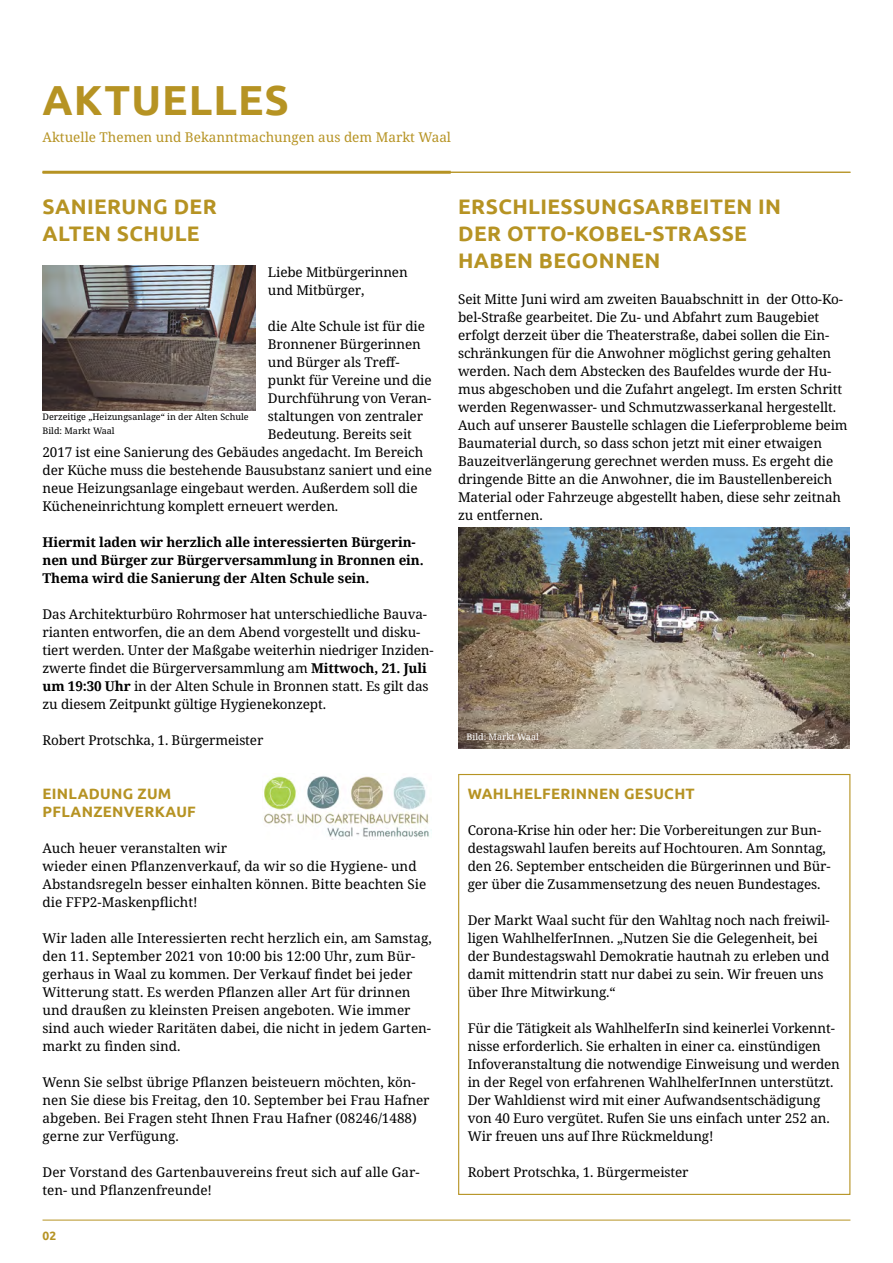
<style>
.page{position:relative;width:893px;height:1263px;background:#fff}
.page>*{position:absolute;margin:0;border:0;box-sizing:border-box;transform-origin:0 0}
.t1{font:700 42px "Ubuntu";letter-spacing:.025em;color:#b69323}
.t2{font:700 21px/27px "Ubuntu";letter-spacing:.02em;color:#b69323}
.t3{font:700 15px/18px "Ubuntu";letter-spacing:.02em;color:#b69323}
.t4{font:13.5px/18px "Noto Serif";letter-spacing:-.01em;color:#000}
.t5{font:700 13.5px/18px "Noto Serif";letter-spacing:-.01em;color:#000}
.t6{font:13.5px "Noto Serif";color:#b69323}
.t7{font:700 12px "Ubuntu";color:#b69323}
.t8{font:9px/13.5px "Noto Serif";color:#000}
.t9{font:9px "Noto Serif";color:#fff}
.s1{font-weight:700}
</style>
<div class="page">
<img style="left:458px;top:527px;width:391px;height:221px">
<img style="left:262px;top:776px;width:169px;height:64px">
<img style="left:43px;top:266px;width:212px;height:144px">
<hr style="left:43px;top:1220px;width:807px;height:1px;background:#b69323">
<hr style="left:43px;top:172px;width:807px;height:1px;background:#b69323">
<hr style="left:43px;top:171px;width:408px;height:3px;background:#b69323">
<h1 class="t1" style="left:43px;top:74px;width:248px">AKTUELLES</h1>
<p class="t6" style="left:43px;top:127px;width:410px">Aktuelle Themen und Bekanntmachungen aus dem Markt Waal</p>
<h2 class="t2" style="left:43px;top:192px;width:176px">SANIERUNG DER<br>ALTEN SCHULE</h2>
<p class="t4" style="left:268px;top:263px;width:141px">Liebe Mitbürgerinnen und Mitbürger,</p>
<p class="t4" style="left:268px;top:317px;width:158px">die Alte Schule ist für die</p>
<p class="t4" style="left:268px;top:335px;width:154px">Bronnener Bürgerinnen</p>
<p class="t4" style="left:268px;top:353px;width:133px">und Bürger als Treff-</p>
<p class="t4" style="left:268px;top:371px;width:165px">punkt für Vereine und die</p>
<p class="t4" style="left:268px;top:389px;width:165px">Durchführung von Veran-</p>
<p class="t4" style="left:268px;top:407px;width:157px">staltungen von zentraler</p>
<p class="t4" style="left:268px;top:425px;width:146px">Bedeutung. Bereits seit</p>
<p class="t4" style="left:43px;top:443px;width:382px">2017 ist eine Sanierung des Gebäudes angedacht. Im Bereich</p>
<p class="t4" style="left:43px;top:461px;width:391px">der Küche muss die bestehende Bausubstanz saniert und eine</p>
<p class="t4" style="left:43px;top:479px;width:377px">neue Heizungsanlage eingebaut werden. Außerdem soll die</p>
<p class="t4" style="left:43px;top:497px;width:297px">Kücheneinrichtung komplett erneuert werden.</p>
<p class="t5" style="left:43px;top:532px;width:383px">Hiermit laden wir herzlich alle interessierten Bürgerin&shy;nen und Bürger zur Bürgerversammlung in Bronnen ein.<br>Thema wird die Sanierung der Alten Schule sein.</p>
<p class="t4" style="left:43px;top:605px;width:393px">Das Architekturbüro Rohrmoser hat unterschiedliche Bauva&shy;rianten entworfen, die an dem Abend vorgestellt und disku&shy;tiert werden. Unter der Maßgabe weiterhin niedriger Inziden&shy;zwerte findet die Bürgerversammlung am <span class="s1">Mittwoch, 21. Juli um 19:30 Uhr</span> in der Alten Schule in Bronnen statt. Es gilt das zu diesem Zeitpunkt gültige Hygienekonzept.</p>
<p class="t4" style="left:43px;top:731px;width:222px">Robert Protschka, 1. Bürgermeister</p>
<p class="t8" style="left:43px;top:410px;width:208px">Derzeitige „Heizungsanlage“ in der Alten Schule<br>Bild: Markt Waal</p>
<p class="t3" style="left:43px;top:784px;width:155px">EINLADUNG ZUM<br>PFLANZENVERKAUF</p>
<p class="t4" style="left:43px;top:839px;width:385px">Auch heuer veranstalten wir<br>wieder einen Pflanzenverkauf, da wir so die Hygiene- und Abstandsregeln besser einhalten können. Bitte beachten Sie die FFP2‑Maskenpflicht!</p>
<p class="t4" style="left:43px;top:929px;width:391px">Wir laden alle Interessierten recht herzlich ein, am Samstag, den 11. September 2021 von 10:00 bis 12:00 Uhr, zum Bür&shy;gerhaus in Waal zu kommen. Der Verkauf findet bei jeder Witterung statt. Es werden Pflanzen aller Art für drinnen und draußen zu kleinsten Preisen angeboten. Wie immer sind auch wieder Raritäten dabei, die nicht in jedem Garten&shy;markt zu finden sind.</p>
<p class="t4" style="left:43px;top:1073px;width:389px">Wenn Sie selbst übrige Pflanzen beisteuern möchten, kön&shy;nen Sie diese bis Freitag, den 10. September bei Frau Hafner abgeben. Bei Fragen steht Ihnen Frau Hafner (08246/1488) gerne zur Verfügung.</p>
<p class="t4" style="left:43px;top:1163px;width:379px">Der Vorstand des Gartenbauvereins freut sich auf alle Gar&shy;ten- und Pflanzenfreunde!</p>
<p class="t7" style="left:43px;top:1228px;width:15px">02</p>
<h2 class="t2" style="left:458px;top:192px;width:325px">ERSCHLIESSUNGSARBEITEN IN<br>DER OTTO-KOBEL-STRASSE<br>HABEN BEGONNEN</h2>
<p class="t4" style="left:458px;top:290px;width:391px">Seit Mitte Juni wird am zweiten Bauabschnitt in der Otto-Ko&shy;bel-Straße gearbeitet. Die Zu- und Abfahrt zum Baugebiet erfolgt derzeit über die Theaterstraße, dabei sollen die Ein&shy;schränkungen für die Anwohner möglichst gering gehalten werden. Nach dem Abstecken des Baufeldes wurde der Hu&shy;mus abgeschoben und die Zufahrt angelegt. Im ersten Schritt werden Regenwasser- und Schmutzwasserkanal hergestellt.<br>Auch auf unserer Baustelle schlagen die Lieferprobleme beim Baumaterial durch, so dass schon jetzt mit einer etwaigen Bauzeitverlängerung gerechnet werden muss. Es ergeht die dringende Bitte an die Anwohner, die im Baustellenbereich Material oder Fahrzeuge abgestellt haben, diese sehr zeitnah zu entfernen.</p>
<p class="t9" style="left:467px;top:731px;width:74px">Bild: Markt Waal</p>
<p class="t3" style="left:468px;top:784px;width:229px">WAHLHELFERINNEN GESUCHT</p>
<p class="t4" style="left:468px;top:821px;width:364px">Corona-Krise hin oder her: Die Vorbereitungen zur Bun&shy;destagswahl laufen bereits auf Hochtouren. Am Sonntag, den 26. September entscheiden die Bürgerinnen und Bür&shy;ger über die Zusammensetzung des neuen Bundestages.</p>
<p class="t4" style="left:468px;top:911px;width:363px">Der Markt Waal sucht für den Wahltag noch nach freiwil&shy;ligen WahlhelferInnen. „Nutzen Sie die Gelegenheit, bei der Bundestagswahl Demokratie hautnah zu erleben und damit mittendrin statt nur dabei zu sein. Wir freuen uns über Ihre Mitwirkung.“</p>
<p class="t4" style="left:468px;top:1019px;width:374px">Für die Tätigkeit als WahlhelferIn sind keinerlei Vorkennt&shy;nisse erforderlich. Sie erhalten in einer ca. einstündigen Infoveranstaltung die notwendige Einweisung und werden in der Regel von erfahrenen WahlhelferInnen unterstützt.<br>Der Wahldienst wird mit einer Aufwandsentschädigung von 40 Euro vergütet. Rufen Sie uns einfach unter 252 an.<br>Wir freuen uns auf Ihre Rückmeldung!</p>
<p class="t4" style="left:468px;top:1163px;width:222px">Robert Protschka, 1. Bürgermeister</p>
</div>
